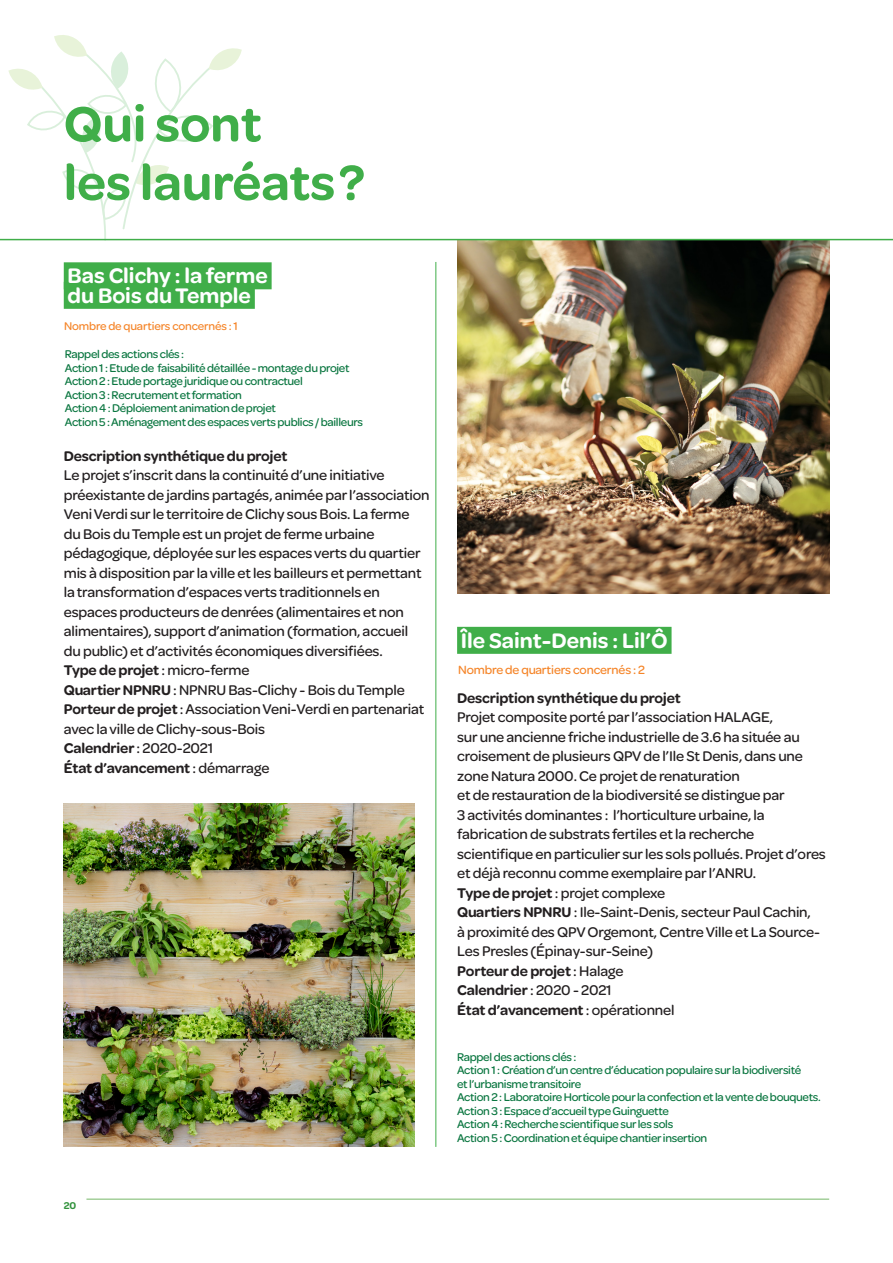
<style>
.page{position:relative;width:893px;height:1263px;background:#fff}
.page>*{position:absolute;margin:0;border:0;box-sizing:border-box;transform-origin:0 0}
.t1{font:600 52.5px/58.5px "Omnes";color:#40ae49}
.t2{font:600 22.5px/19.5px "Omnes";color:#fff}
.t3{font:500 15px/19.5px "Omnes";letter-spacing:-.01em;color:#231f20}
.t4{font:600 15px/19.5px "Omnes";letter-spacing:-.01em;color:#231f20}
.t5{font:500 12.75px "Omnes";letter-spacing:-.01em;color:#f58529}
.t6{font:500 12px/13.5px "Omnes";letter-spacing:-.025em;color:#0a7640}
.t7{font:500 12px "Omnes";letter-spacing:-.01em;color:#f58529}
.t8{font:600 10.5px "Omnes";color:#31923c}
.s1{font-weight:600}
.s2{font-weight:500}
</style>
<div class="page">
<hr style="left:86px;top:1198px;width:743px;height:2px;background:#a3cf9a">
<svg style="left:8px;top:35px;width:234px;height:206px"></svg>
<div style="left:457px;top:627px;width:215px;height:27px;background:#40ae49"></div>
<hr style="left:435px;top:262px;width:1px;height:885px;background:#40ae49">
<div style="left:64px;top:262px;width:208px;height:27px;background:#40ae49"></div>
<div style="left:64px;top:282px;width:191px;height:27px;background:#40ae49"></div>
<img style="left:63px;top:803px;width:352px;height:344px">
<img style="left:457px;top:240px;width:372px;height:353px">
<hr style="left:0;top:239px;width:893px;height:1px;background:#40ae49">
<p class="t1" style="left:64px;top:91px;width:303px">Qui sont<br>les lauréats ?</p>
<p class="t2" style="left:68px;top:265px;width:202px">Bas Clichy : la ferme du Bois du Temple</p>
<p class="t7" style="left:64px;top:318px;width:175px">Nombre de quartiers concernés : 1</p>
<p class="t6" style="left:65px;top:347px;width:121px">Rappel des actions clés :</p>
<p class="t6" style="left:65px;top:360px;width:286px">Action 1 : Etude de faisabilité détaillée - montage du projet</p>
<p class="t6" style="left:65px;top:374px;width:239px">Action 2 : Etude portage juridique ou contractuel<br>Action 3 : Recrutement et formation<br>Action 4 : Déploiement animation de projet</p>
<p class="t6" style="left:65px;top:414px;width:300px">Action 5 : Aménagement des espaces verts publics / bailleurs</p>
<p class="t4" style="left:64px;top:445px;width:225px">Description synthétique du projet</p>
<p class="t3" style="left:64px;top:465px;width:367px">Le projet s’inscrit dans la continuité d’une initiative préexistante de jardins partagés, animée par l’association Veni Verdi sur le territoire de Clichy sous Bois. La ferme du Bois du Temple est un projet de ferme urbaine pédagogique, déployée sur les espaces verts du quartier mis à disposition par la ville et les bailleurs et permettant la transformation d’espaces verts traditionnels en espaces producteurs de denrées (alimentaires et non alimentaires), support d’animation (formation, accueil<br>du public) et d’activités économiques diversifiées.</p>
<p class="t3" style="left:64px;top:660px;width:343px"><span class="s1">Type de projet</span> : micro-ferme<br><span class="s1">Quartier NPNRU</span> : NPNRU Bas-Clichy - Bois du Temple</p>
<p class="t3" style="left:64px;top:699px;width:362px"><span class="s1">Porteur de projet</span> : Association Veni-Verdi en partenariat avec la ville de Clichy-sous-Bois<br><span class="s1">Calendrier</span> : 2020-2021<br><span class="s1">État d’avancement</span> : démarrage</p>
<p class="t8" style="left:64px;top:1198px;width:14px">20</p>
<p class="t2" style="left:461px;top:629px;width:208px">Île Saint-Denis : Lil’Ô</p>
<p class="t5" style="left:458px;top:661px;width:188px">Nombre de quartiers concernés : 2</p>
<p class="t4" style="left:457px;top:687px;width:225px">Description synthétique du projet</p>
<p class="t3" style="left:457px;top:707px;width:370px">Projet composite porté par l’association HALAGE,<br>sur une ancienne friche industrielle de 3.6 ha située au croisement de plusieurs QPV de l’Ile St Denis, dans une zone Natura 2000. Ce projet de renaturation<br>et de restauration de la biodiversité se distingue par<br>3 activités dominantes : l’horticulture urbaine, la fabrication de substrats fertiles et la recherche scientifique en particulier sur les sols pollués. Projet d’ores et déjà reconnu comme exemplaire par l’ANRU.</p>
<p class="t3" style="left:457px;top:882px;width:364px"><span class="s1">Type de projet</span> : projet complexe<br><span class="s1">Quartiers NPNRU</span> : Ile-Saint-Denis, secteur Paul Cachin, à proximité des QPV Orgemont, Centre Ville et La Source-Les Presles (Épinay-sur-Seine)</p>
<p class="t4" style="left:457px;top:960px;width:168px">Porteur de projet <span class="s2">: Halage<br></span>Calendrier <span class="s2">: 2020 - 2021</span></p>
<p class="t4" style="left:457px;top:999px;width:219px">État d’avancement <span class="s2">: opérationnel</span></p>
<p class="t6" style="left:457px;top:1049px;width:121px">Rappel des actions clés :</p>
<p class="t6" style="left:457px;top:1063px;width:346px">Action 1 : Création d’un centre d’éducation populaire sur la biodiversité et l’urbanisme transitoire</p>
<p class="t6" style="left:457px;top:1090px;width:365px">Action 2 : Laboratoire Horticole pour la confection et la vente de bouquets.</p>
<p class="t6" style="left:457px;top:1103px;width:213px">Action 3 : Espace d’accueil type Guinguette</p>
<p class="t6" style="left:457px;top:1117px;width:218px">Action 4 : Recherche scientifique sur les sols</p>
<p class="t6" style="left:457px;top:1130px;width:252px">Action 5 : Coordination et équipe chantier insertion</p>
</div>
